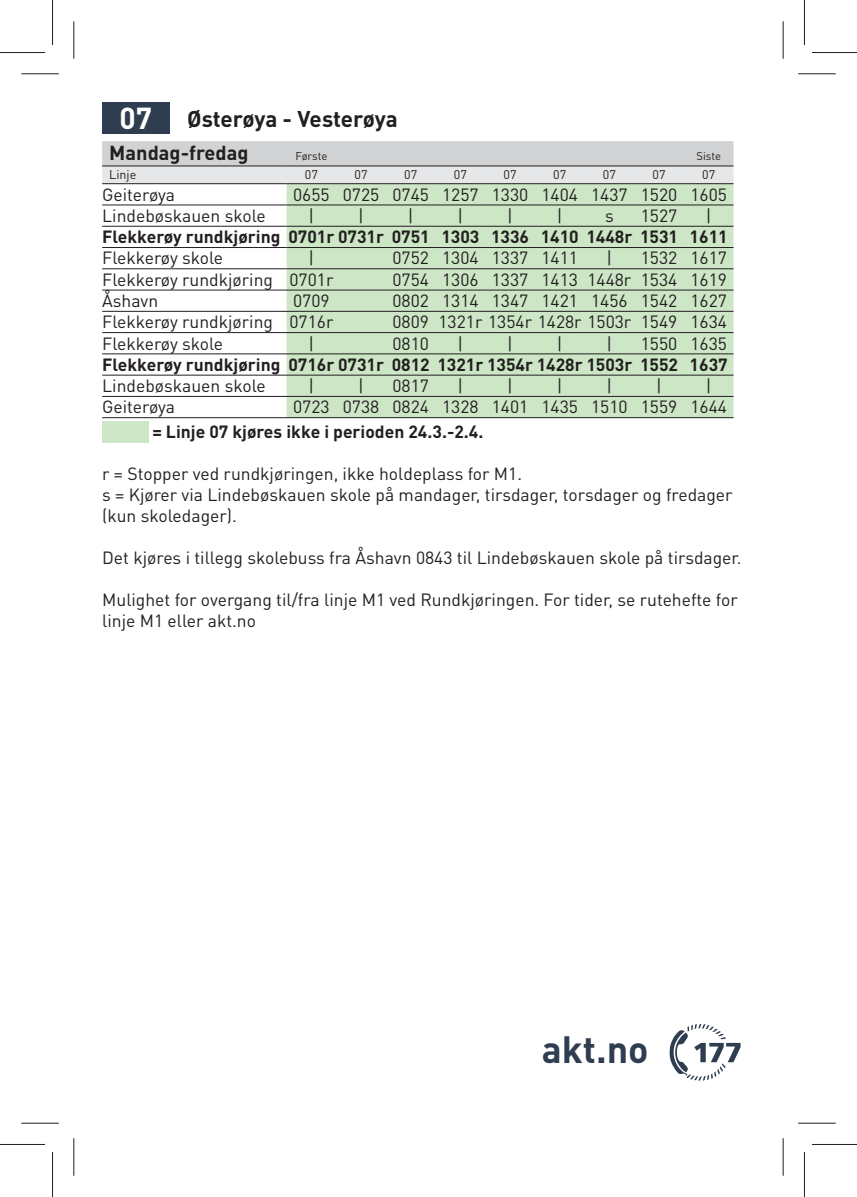
<style>
.page{position:relative;width:857px;height:1197px;background:#fff}
.page>*{position:absolute;margin:0;border:0;box-sizing:border-box;transform-origin:0 0}
.t1{font:700 37.5px "DINOT";color:#2e3d50}
.t2{font:700 30px "DINOT";color:#fff}
.t3{font:700 22.5px "DINOT";letter-spacing:-.01em;color:#231f20}
.t4{font:700 20px "DINOT";color:#231f20}
.t5{font:17.5px/21px "DINOT";color:#231f20}
.t6{font:700 17.5px "DINOT";color:#231f20}
.t7{font:12.5px "DINOT";color:#231f20}
.t8{font:11.25px "DINOT";letter-spacing:-.01em;color:#231f20}
</style>
<div class="page">
<svg style="left:102px;top:141px;width:631px;height:42px;background:#d7d8da"></svg>
<div style="left:286px;top:184px;width:447px;height:233px;background:#cce6c6"></div>
<hr style="left:286px;top:165px;width:447px;height:1px;background:#231f20">
<hr style="left:286px;top:183px;width:447px;height:1px;background:#231f20">
<hr style="left:286px;top:204px;width:447px;height:1px;background:#231f20">
<hr style="left:286px;top:226px;width:447px;height:1px;background:#231f20">
<hr style="left:286px;top:247px;width:447px;height:1px;background:#231f20">
<hr style="left:286px;top:268px;width:447px;height:1px;background:#231f20">
<hr style="left:102px;top:165px;width:184px;height:1px;background:#231f20">
<hr style="left:102px;top:183px;width:184px;height:1px;background:#231f20">
<hr style="left:102px;top:204px;width:184px;height:1px;background:#231f20">
<hr style="left:102px;top:226px;width:184px;height:1px;background:#231f20">
<hr style="left:102px;top:247px;width:184px;height:1px;background:#231f20">
<hr style="left:102px;top:268px;width:184px;height:1px;background:#231f20">
<hr style="left:102px;top:289px;width:631px;height:1px;background:#231f20">
<hr style="left:102px;top:311px;width:631px;height:1px;background:#231f20">
<hr style="left:102px;top:332px;width:631px;height:1px;background:#231f20">
<hr style="left:102px;top:353px;width:631px;height:1px;background:#231f20">
<hr style="left:102px;top:375px;width:631px;height:1px;background:#231f20">
<hr style="left:102px;top:396px;width:631px;height:1px;background:#231f20">
<hr style="left:102px;top:417px;width:631px;height:1px;background:#231f20">
<div style="left:102px;top:102px;width:67px;height:32px;background:#2e3d50"></div>
<div style="left:102px;top:421px;width:46px;height:21px;background:#cce6c6"></div>
<svg style="left:669px;top:1024px;width:71px;height:56px"></svg>
<hr style="left:21px;top:73px;width:38px;height:1px;background:#231f20">
<hr style="left:797px;top:73px;width:38px;height:1px;background:#231f20">
<hr style="left:21px;top:1122px;width:38px;height:1px;background:#231f20">
<hr style="left:797px;top:1122px;width:38px;height:1px;background:#231f20">
<hr style="left:73px;top:21px;width:1px;height:38px;background:#231f20">
<hr style="left:73px;top:1138px;width:1px;height:37px;background:#231f20">
<hr style="left:782px;top:21px;width:1px;height:38px;background:#231f20">
<hr style="left:782px;top:1138px;width:1px;height:37px;background:#231f20">
<hr style="left:0;top:52px;width:45px;height:1px;background:#231f20">
<hr style="left:811px;top:52px;width:45px;height:1px;background:#231f20">
<hr style="left:0;top:1143px;width:45px;height:1px;background:#231f20">
<hr style="left:811px;top:1143px;width:45px;height:1px;background:#231f20">
<hr style="left:52px;top:0;width:1px;height:45px;background:#231f20">
<hr style="left:52px;top:1151px;width:1px;height:45px;background:#231f20">
<hr style="left:803px;top:0;width:1px;height:45px;background:#231f20">
<hr style="left:803px;top:1151px;width:1px;height:45px;background:#231f20">
<h2 class="t2" style="left:119px;top:107px;width:34px">07</h2>
<p class="t3" style="left:187px;top:110px;width:212px">Østerøya - Vesterøya</p>
<p class="t4" style="left:109px;top:146px;width:141px">Mandag-fredag</p>
<p class="t8" style="left:295px;top:152px;width:33px">Første</p>
<p class="t8" style="left:696px;top:152px;width:26px">Siste</p>
<p class="t7" style="left:109px;top:170px;width:29px">Linje</p>
<p class="t7" style="left:305px;top:170px;width:15px">07</p>
<p class="t7" style="left:354px;top:170px;width:15px">07</p>
<p class="t7" style="left:404px;top:170px;width:15px">07</p>
<p class="t7" style="left:453px;top:170px;width:15px">07</p>
<p class="t7" style="left:503px;top:170px;width:15px">07</p>
<p class="t7" style="left:553px;top:170px;width:15px">07</p>
<p class="t7" style="left:602px;top:170px;width:15px">07</p>
<p class="t7" style="left:652px;top:170px;width:15px">07</p>
<p class="t7" style="left:701px;top:170px;width:15px">07</p>
<p class="t5" style="left:102px;top:186px;width:74px">Geiterøya</p>
<p class="t5" style="left:293px;top:186px;width:435px">0655 0725 0745 1257 1330 1404 1437 1520 1605</p>
<p class="t5" style="left:102px;top:207px;width:165px">Lindebøskauen skole</p>
<p class="t5" style="left:308px;top:207px;width:7px">|</p>
<p class="t5" style="left:358px;top:207px;width:7px">|</p>
<p class="t5" style="left:408px;top:207px;width:7px">|</p>
<p class="t5" style="left:457px;top:207px;width:7px">|</p>
<p class="t5" style="left:507px;top:207px;width:7px">|</p>
<p class="t5" style="left:556px;top:207px;width:7px">|</p>
<p class="t5" style="left:604px;top:207px;width:10px">s</p>
<p class="t5" style="left:640px;top:207px;width:38px">1527</p>
<p class="t5" style="left:705px;top:207px;width:7px">|</p>
<p class="t6" style="left:102px;top:230px;width:626px">Flekkerøy rundkjøring 0701r 0731r 0751 1303 1336 1410 1448r 1531 1611</p>
<p class="t5" style="left:102px;top:249px;width:122px">Flekkerøy skole</p>
<p class="t5" style="left:308px;top:249px;width:7px">|</p>
<p class="t5" style="left:392px;top:249px;width:187px">0752 1304 1337 1411</p>
<p class="t5" style="left:606px;top:249px;width:7px">|</p>
<p class="t5" style="left:640px;top:249px;width:88px">1532 1617</p>
<p class="t5" style="left:102px;top:271px;width:233px">Flekkerøy rundkjøring 0701r</p>
<p class="t5" style="left:392px;top:271px;width:336px">0754 1306 1337 1413 1448r 1534 1619</p>
<p class="t5" style="left:102px;top:292px;width:58px">Åshavn</p>
<p class="t5" style="left:293px;top:292px;width:38px">0709</p>
<p class="t5" style="left:392px;top:292px;width:336px">0802 1314 1347 1421 1456 1542 1627</p>
<p class="t5" style="left:102px;top:313px;width:233px">Flekkerøy rundkjøring 0716r</p>
<p class="t5" style="left:392px;top:313px;width:336px">0809 1321r 1354r 1428r 1503r 1549 1634</p>
<p class="t5" style="left:102px;top:334px;width:122px">Flekkerøy skole</p>
<p class="t5" style="left:308px;top:334px;width:7px">|</p>
<p class="t5" style="left:392px;top:334px;width:38px">0810</p>
<p class="t5" style="left:457px;top:334px;width:7px">|</p>
<p class="t5" style="left:507px;top:334px;width:7px">|</p>
<p class="t5" style="left:556px;top:334px;width:7px">|</p>
<p class="t5" style="left:606px;top:334px;width:7px">|</p>
<p class="t5" style="left:640px;top:334px;width:88px">1550 1635</p>
<p class="t6" style="left:102px;top:358px;width:626px">Flekkerøy rundkjøring 0716r 0731r 0812 1321r 1354r 1428r 1503r 1552 1637</p>
<p class="t5" style="left:102px;top:377px;width:165px">Lindebøskauen skole</p>
<p class="t5" style="left:308px;top:377px;width:7px">|</p>
<p class="t5" style="left:358px;top:377px;width:7px">|</p>
<p class="t5" style="left:392px;top:377px;width:38px">0817</p>
<p class="t5" style="left:457px;top:377px;width:7px">|</p>
<p class="t5" style="left:507px;top:377px;width:7px">|</p>
<p class="t5" style="left:556px;top:377px;width:7px">|</p>
<p class="t5" style="left:606px;top:377px;width:7px">|</p>
<p class="t5" style="left:656px;top:377px;width:7px">|</p>
<p class="t5" style="left:705px;top:377px;width:7px">|</p>
<p class="t5" style="left:102px;top:398px;width:74px">Geiterøya</p>
<p class="t5" style="left:293px;top:398px;width:435px">0723 0738 0824 1328 1401 1435 1510 1559 1644</p>
<p class="t6" style="left:152px;top:425px;width:332px">= Linje 07 kjøres ikke i perioden 24.3.-2.4.</p>
<p class="t5" style="left:102px;top:465px;width:631px">r = Stopper ved rundkjøringen, ikke holdeplass for M1.<br>s = Kjører via Lindebøskauen skole på mandager, tirsdager, torsdager og fredager (kun skoledager).</p>
<p class="t5" style="left:102px;top:549px;width:640px">Det kjøres i tillegg skolebuss fra Åshavn 0843 til Lindebøskauen skole på tirsdager.</p>
<p class="t5" style="left:102px;top:591px;width:636px">Mulighet for overgang til/fra linje M1 ved Rundkjøringen. For tider, se rutehefte for linje M1 eller akt.no</p>
<h1 class="t1" style="left:541px;top:1036px;width:108px">akt.no</h1>
</div>
